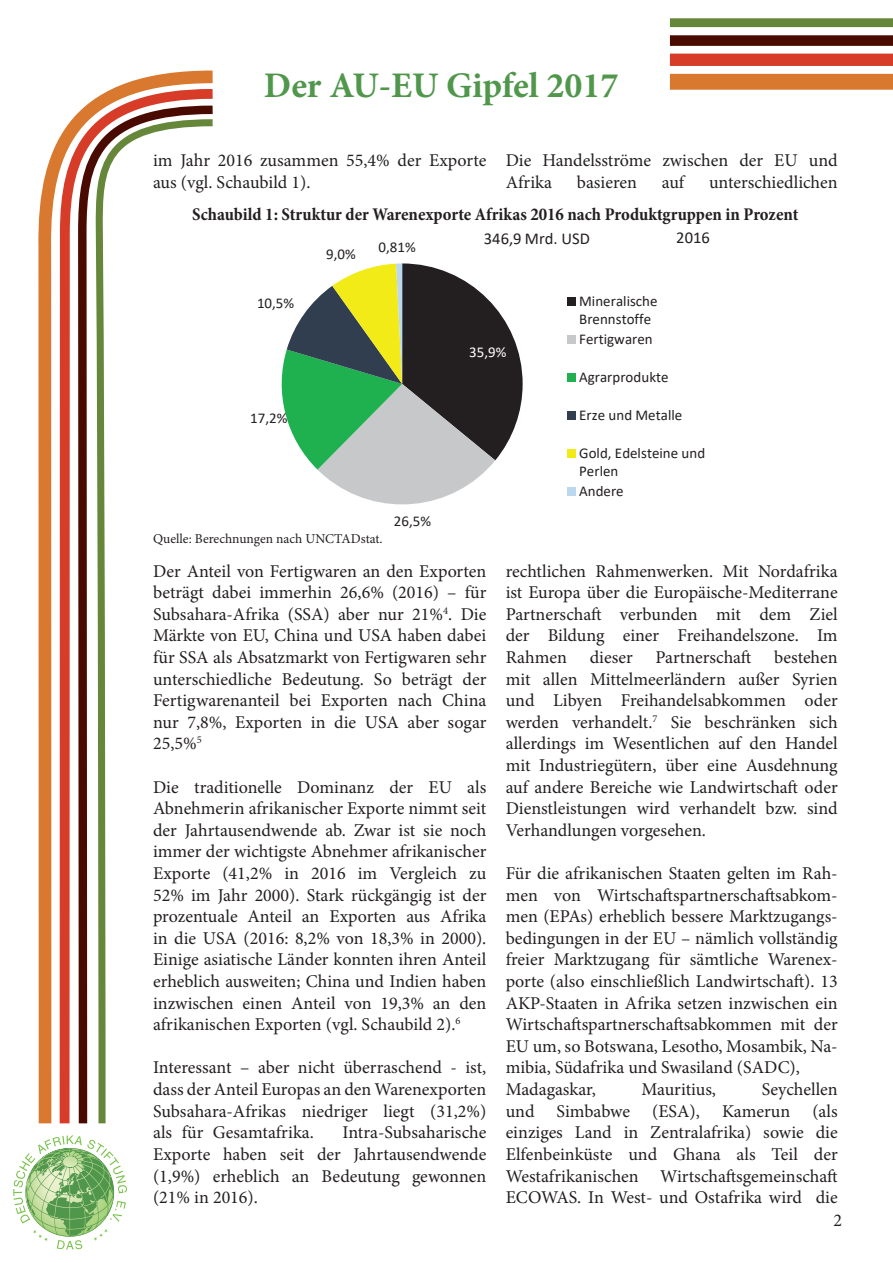
<style>
.page{position:relative;width:893px;height:1263px;background:#fff}
.page>*{position:absolute;margin:0;border:0;box-sizing:border-box;transform-origin:0 0}
.t1{font:700 36px "Minion Pro";letter-spacing:-.005em;color:#50974c}
.t2{font:18px/21.6px "Minion Pro";color:#231f20;text-align:justify}
.t3{font:700 condensed 18px "Minion Pro";color:#231f20}
.t4{font:16.5px "Calibri";letter-spacing:.005em;color:#231f20}
.t5{font:15px/18.3px "Calibri";color:#231f20}
.t6{font:15px "Calibri";color:#fff}
.t7{font:13.5px "Minion Pro";color:#231f20}
</style>
<div class="page">
<svg style="left:38px;top:70px;width:175px;height:1054px"></svg>
<svg style="left:55px;top:84px;width:158px;height:1040px"></svg>
<div style="left:670px;top:74px;width:223px;height:16px;background:#d9792f"></div>
<div style="left:670px;top:54px;width:223px;height:12px;background:#d63c28"></div>
<div style="left:670px;top:35px;width:223px;height:11px;background:#490a00"></div>
<div style="left:670px;top:18px;width:223px;height:9px;background:#66863a"></div>
<svg style="left:13px;top:1135px;width:114px;height:114px"></svg>
<svg style="left:281px;top:263px;width:242px;height:242px"></svg>
<div style="left:567px;top:297px;width:8px;height:9px;background:#231f20"></div>
<div style="left:567px;top:335px;width:8px;height:9px;background:#c7c8ca"></div>
<div style="left:567px;top:373px;width:8px;height:9px;background:#1fb04f"></div>
<div style="left:567px;top:412px;width:8px;height:8px;background:#313e50"></div>
<div style="left:567px;top:450px;width:8px;height:8px;background:#f2eb17"></div>
<div style="left:567px;top:487px;width:8px;height:9px;background:#bcd8ef"></div>
<h1 class="t1" style="left:264px;top:60px;width:356px">Der AU-EU Gipfel 2017</h1>
<p class="t2" style="left:153px;top:150px;width:335px">im Jahr 2016 zusammen 55,4% der Exporte aus (vgl. Schaubild 1).</p>
<p class="t2" style="left:506px;top:150px;width:333px">Die Handelsströme zwischen der EU und<br>Afrika</p>
<p class="t2" style="left:577px;top:171px;width:62px">basieren</p>
<p class="t2" style="left:662px;top:171px;width:24px">auf</p>
<p class="t2" style="left:709px;top:171px;width:130px">unterschiedlichen</p>
<p class="t3" style="left:192px;top:202px;width:608px">Schaubild 1: Struktur der Warenexporte Afrikas 2016 nach Produktgruppen in Prozent</p>
<p class="t5" style="left:257px;top:293px;width:39px">10,5%</p>
<p class="t5" style="left:326px;top:245px;width:31px">9,0%</p>
<p class="t5" style="left:379px;top:238px;width:39px">0,81%</p>
<p class="t5" style="left:250px;top:409px;width:39px">17,2%</p>
<p class="t5" style="left:394px;top:511px;width:39px">26,5%</p>
<p class="t7" style="left:153px;top:529px;width:231px">Quelle: Berechnungen nach UNCTADstat.</p>
<p class="t4" style="left:484px;top:227px;width:108px">346,9 Mrd. USD</p>
<p class="t4" style="left:676px;top:226px;width:35px">2016</p>
<p class="t6" style="left:469px;top:342px;width:39px">35,9%</p>
<p class="t5" style="left:579px;top:291px;width:80px">Mineralische<br>Brennstoffe</p>
<p class="t5" style="left:579px;top:329px;width:75px">Fertigwaren</p>
<p class="t5" style="left:579px;top:367px;width:91px">Agrarprodukte</p>
<p class="t5" style="left:579px;top:405px;width:105px">Erze und Metalle</p>
<p class="t5" style="left:579px;top:443px;width:127px">Gold, Edelsteine und<br>Perlen</p>
<p class="t5" style="left:579px;top:481px;width:46px">Andere</p>
<p class="t2" style="left:153px;top:560px;width:335px">Der Anteil von Fertigwaren an den Exporten beträgt dabei immerhin 26,6% (2016) – für Subsahara-Afrika (SSA) aber nur 21%<sup>4</sup>. Die Märkte von EU, China und USA haben dabei für SSA als Absatzmarkt von Fertigwaren sehr unterschiedliche Bedeutung. So beträgt der Fertigwarenanteil bei Exporten nach China nur 7,8%, Exporten in die USA aber sogar 25,5%<sup>5</sup></p>
<p class="t2" style="left:153px;top:776px;width:335px">Die traditionelle Dominanz der EU als Abnehmerin afrikanischer Exporte nimmt seit der Jahrtausendwende ab. Zwar ist sie noch immer der wichtigste Abnehmer afrikanischer Exporte (41,2% in 2016 im Vergleich zu 52% im Jahr 2000). Stark rückgängig ist der prozentuale Anteil an Exporten aus Afrika in die USA (2016: 8,2% von 18,3% in 2000).<br>Einige asiatische Länder konnten ihren Anteil erheblich ausweiten; China und Indien haben inzwischen einen Anteil von 19,3% an den afrikanischen Exporten (vgl. Schaubild 2).<sup>6</sup></p>
<p class="t2" style="left:153px;top:1057px;width:335px">Interessant – aber nicht überraschend - ist, dass der Anteil Europas an den Warenexporten Subsahara-Afrikas niedriger liegt (31,2%) als für Gesamtafrika.</p>
<p class="t2" style="left:153px;top:1122px;width:335px;text-indent:189px">Intra-Subsaharische Exporte haben seit der Jahrtausendwende (1,9%) erheblich an Bedeutung gewonnen (21% in 2016).</p>
<p class="t2" style="left:506px;top:560px;width:334px">rechtlichen Rahmenwerken. Mit Nordafrika ist Europa über die Europäische-Mediterrane Partnerschaft verbunden mit dem Ziel der Bildung einer Freihandelszone. Im Rahmen</p>
<p class="t2" style="left:506px;top:646px;width:334px;text-indent:269px">bestehen mit allen Mittelmeerländern außer Syrien und Libyen Freihandelsabkommen oder werden verhandelt.<sup>7</sup> Sie beschränken sich allerdings im Wesentlichen auf den Handel mit Industriegütern, über eine Ausdehnung auf andere Bereiche wie Landwirtschaft oder Dienstleistungen wird verhandelt bzw. sind Verhandlungen vorgesehen.</p>
<p class="t2" style="left:506px;top:862px;width:334px;text-align:left">Für die afrikanischen Staaten gelten im Rah&shy;men von Wirtschaftspartnerschaftsabkom&shy;men (EPAs) erheblich bessere Marktzugangs&shy;bedingungen in der EU – nämlich vollständig freier Marktzugang für sämtliche Warenex&shy;porte (also einschließlich Landwirtschaft). 13<br>AKP-Staaten in Afrika setzen inzwischen ein Wirtschaftspartnerschaftsabkommen mit der EU um, so Botswana, Lesotho, Mosambik, Na&shy;mibia, Südafrika und Swasiland (SADC), Madagaskar,</p>
<p class="t2" style="left:590px;top:646px;width:45px">dieser</p>
<p class="t2" style="left:655px;top:646px;width:97px">Partnerschaft</p>
<p class="t2" style="left:506px;top:1078px;width:334px;text-indent:256px">Seychellen und Simbabwe (ESA), Kamerun (als einziges Land in Zentralafrika) sowie die Elfenbeinküste und Ghana als Teil der Westafrikanischen Wirtschaftsgemeinschaft ECOWAS. In West- und Ostafrika wird die</p>
<p class="t2" style="left:641px;top:1078px;width:76px">Mauritius,</p>
<p class="t2" style="left:833px;top:1210px;width:10px">2</p>
</div>
